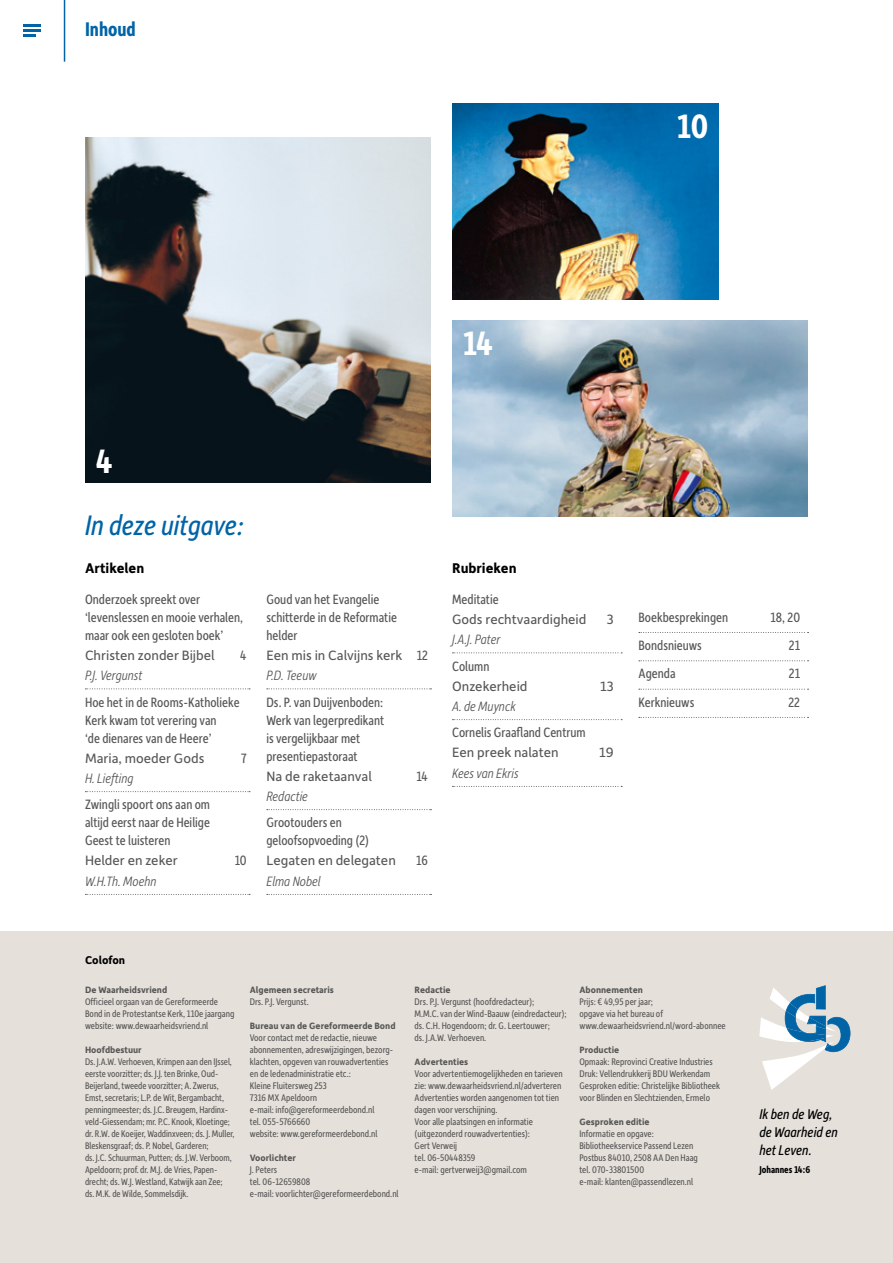
<style>
.page{position:relative;width:893px;height:1263px;background:#fff}
.page>*{position:absolute;margin:0;border:0;box-sizing:border-box;transform-origin:0 0}
.t1{font:700 36px "Depot New Condensed";color:#fff}
.t2{font:italic 30px "Depot New Condensed";color:#0064a7}
.t3{font:700 21px "Depot New Condensed";color:#0064a7}
.t4{font:italic 15px/18px "Depot New Condensed";color:#000}
.t5{font:700 15px "Depot New";color:#000}
.t6{font:14.4px/18px "Depot New Condensed";color:#575756}
.t7{font:14.4px "Depot New";color:#575756}
.t8{font:italic 300 14.4px "Depot New Condensed";color:#575756}
.t9{font:700 12px "Depot New";color:#000}
.t10{font:700 10.5px "Depot New Condensed";color:#000}
.t11{font:10.2px/12px "Depot New Condensed";color:#575756}
.t12{font:700 9.75px "Depot New";color:#575756}
.s1{font-family:"Depot New Condensed"}
</style>
<div class="page">
<hr style="left:23px;top:24px;width:17px;height:3px;background:#0064a7">
<svg style="left:23px;top:30px;width:17px;height:7px"></svg>
<hr style="left:64px;top:0;width:1px;height:62px;background:#0064a7">
<svg style="left:639px;top:632px;width:169px;height:1px"></svg>
<svg style="left:639px;top:660px;width:169px;height:1px"></svg>
<svg style="left:639px;top:689px;width:169px;height:1px"></svg>
<svg style="left:639px;top:717px;width:169px;height:1px"></svg>
<svg style="left:452px;top:652px;width:170px;height:1px"></svg>
<svg style="left:452px;top:719px;width:170px;height:1px"></svg>
<svg style="left:452px;top:786px;width:170px;height:1px"></svg>
<svg style="left:85px;top:688px;width:165px;height:1px"></svg>
<svg style="left:85px;top:791px;width:165px;height:1px"></svg>
<svg style="left:85px;top:894px;width:165px;height:1px"></svg>
<svg style="left:267px;top:688px;width:164px;height:1px"></svg>
<svg style="left:267px;top:809px;width:164px;height:1px"></svg>
<svg style="left:267px;top:894px;width:164px;height:1px"></svg>
<img style="left:85px;top:137px;width:346px;height:346px">
<img style="left:452px;top:321px;width:356px;height:195px">
<img style="left:452px;top:104px;width:267px;height:195px">
<div style="left:0;top:932px;width:893px;height:331px;background:#e5e0da"></div>
<svg style="left:759px;top:985px;width:91px;height:105px"></svg>
<h3 class="t3" style="left:85px;top:15px;width:52px">Inhoud</h3>
<h1 class="t1" style="left:677px;top:102px;width:33px">10</h1>
<h1 class="t1" style="left:463px;top:320px;width:32px">14</h1>
<h1 class="t1" style="left:96px;top:437px;width:19px">4</h1>
<h2 class="t2" style="left:85px;top:506px;width:160px">In deze uitgave:</h2>
<h3 class="t5" style="left:85px;top:558px;width:61px">Artikelen</h3>
<h3 class="t5" style="left:452px;top:558px;width:66px">Rubrieken</h3>
<h3 class="t6" style="left:452px;top:589px;width:48px">Meditatie</h3>
<h3 class="t7" style="left:452px;top:610px;width:136px">Gods rechtvaardigheid</h3>
<h3 class="t7" style="left:607px;top:610px;width:9px">3</h3>
<h3 class="t8" style="left:452px;top:630px;width:50px">J.A.J. Pater</h3>
<h3 class="t6" style="left:452px;top:656px;width:39px">Column</h3>
<h3 class="t7" style="left:452px;top:676px;width:77px">Onzekerheid</h3>
<h3 class="t7" style="left:600px;top:676px;width:15px">13</h3>
<h3 class="t8" style="left:452px;top:697px;width:65px">A. de Muynck</h3>
<h3 class="t6" style="left:452px;top:723px;width:135px">Cornelis Graafland Centrum</h3>
<h3 class="t7" style="left:452px;top:743px;width:108px">Een preek nalaten</h3>
<h3 class="t7" style="left:599px;top:743px;width:16px">19</h3>
<h3 class="t8" style="left:452px;top:763px;width:68px">Kees van Ekris</h3>
<h3 class="t6" style="left:85px;top:589px;width:160px">Onderzoek spreekt over ‘levenslessen en mooie verhalen, maar ook een gesloten boek’</h3>
<h3 class="t7" style="left:85px;top:646px;width:131px">Christen zonder Bijbel</h3>
<h3 class="t6" style="left:240px;top:645px;width:8px">4</h3>
<h3 class="t8" style="left:85px;top:666px;width:59px">P.J. Vergunst</h3>
<h3 class="t6" style="left:85px;top:692px;width:156px">Hoe het in de Rooms-Katholieke<br>Kerk kwam tot verering van<br>‘de dienares van de Heere’</h3>
<h3 class="t7" style="left:85px;top:748px;width:121px">Maria, moeder Gods</h3>
<h3 class="t6" style="left:241px;top:748px;width:7px">7</h3>
<h3 class="t8" style="left:85px;top:769px;width:50px">H. Liefting</h3>
<h3 class="t6" style="left:85px;top:795px;width:127px;text-align:justify">Zwingli spoort ons aan om altijd eerst naar de Heilige Geest te luisteren</h3>
<h3 class="t7" style="left:85px;top:851px;width:94px">Helder en zeker</h3>
<h3 class="t6" style="left:235px;top:851px;width:13px">10</h3>
<h3 class="t8" style="left:85px;top:871px;width:73px">W.H.Th. Moehn</h3>
<h3 class="t6" style="left:266px;top:589px;width:132px">Goud van het Evangelie schitterde in de Reformatie helder</h3>
<h3 class="t7" style="left:266px;top:646px;width:163px">Een mis in Calvijns kerk <span class="s1">12</span></h3>
<h3 class="t8" style="left:266px;top:666px;width:51px">P.D. Teeuw</h3>
<h3 class="t6" style="left:266px;top:692px;width:119px">Ds. P. van Duijvenboden:<br>Werk van legerpredikant is vergelijkbaar met presentiepastoraat</h3>
<h3 class="t7" style="left:266px;top:766px;width:107px">Na de raketaanval</h3>
<h3 class="t6" style="left:416px;top:766px;width:13px">14</h3>
<h3 class="t8" style="left:266px;top:787px;width:43px">Redactie</h3>
<h3 class="t6" style="left:266px;top:813px;width:104px">Grootouders en geloofsopvoeding (2)</h3>
<h3 class="t7" style="left:266px;top:851px;width:131px">Legaten en delegaten</h3>
<h3 class="t6" style="left:416px;top:851px;width:13px">16</h3>
<h3 class="t8" style="left:266px;top:871px;width:56px">Elma Nobel</h3>
<h3 class="t6" style="left:638px;top:607px;width:91px">Boekbesprekingen</h3>
<h3 class="t6" style="left:770px;top:607px;width:31px">18, 20</h3>
<h3 class="t6" style="left:638px;top:636px;width:65px">Bondsnieuws</h3>
<h3 class="t6" style="left:789px;top:636px;width:13px">21</h3>
<h3 class="t6" style="left:638px;top:664px;width:38px">Agenda</h3>
<h3 class="t6" style="left:789px;top:664px;width:13px">21</h3>
<h3 class="t6" style="left:638px;top:692px;width:57px">Kerknieuws</h3>
<h3 class="t6" style="left:788px;top:692px;width:13px">22</h3>
<p class="t9" style="left:85px;top:953px;width:42px">Colofon</p>
<p class="t12" style="left:85px;top:983px;width:84px">De Waarheidsvriend</p>
<p class="t11" style="left:85px;top:995px;width:151px">Officieel orgaan van de Gereformeerde<br>Bond in de Protestantse Kerk, 110e jaargang website: www.dewaarheidsvriend.nl</p>
<p class="t12" style="left:85px;top:1043px;width:58px">Hoofdbestuur</p>
<p class="t11" style="left:85px;top:1055px;width:151px">Ds. J.A.W. Verhoeven, Krimpen aan den IJssel, eerste voorzitter; ds. J.J. ten Brinke, Oud-Beijerland, tweede voorzitter; A. Zwerus, Emst, secretaris; L.P. de Wit, Bergambacht, penningmeester; ds. J.C. Breugem, Hardinx&shy;veld-Giessendam; mr. P.C. Knook, Kloetinge; dr. R.W. de Koeijer, Waddinxveen; ds. J. Muller, Bleskensgraaf; ds. P. Nobel, Garderen;<br>ds. J.C. Schuurman, Putten; ds. J.W. Verboom, Apeldoorn; prof. dr. M.J. de Vries, Papen&shy;drecht; ds. W.J. Westland, Katwijk aan Zee; ds. M.K. de Wilde, Sommelsdijk.</p>
<p class="t12" style="left:250px;top:983px;width:86px">Algemeen secretaris</p>
<p class="t11" style="left:250px;top:995px;width:60px">Drs. P.J. Vergunst.</p>
<p class="t12" style="left:250px;top:1019px;width:147px">Bureau van de Gereformeerde Bond</p>
<p class="t11" style="left:250px;top:1031px;width:145px">Voor contact met de redactie, nieuwe abonnementen, adreswijzigingen, bezorg&shy;klachten, opgeven van rouwadvertenties en de ledenadministratie etc.:<br>Kleine Fluitersweg 253<br>7316 MX Apeldoorn<br>e-mail: info@gereformeerdebond.nl<br>tel. 055-5766660<br>website: www.gereformeerdebond.nl</p>
<p class="t12" style="left:250px;top:1151px;width:48px">Voorlichter</p>
<p class="t11" style="left:250px;top:1163px;width:150px">J. Peters<br>tel. 06-12659808<br>e-mail: voorlichter@gereformeerdebond.nl</p>
<p class="t12" style="left:415px;top:983px;width:38px">Redactie</p>
<p class="t11" style="left:415px;top:995px;width:153px">Drs. P.J. Vergunst (hoofdredacteur);<br>M.M.C. van der Wind-Baauw (eindredacteur); ds. C.H. Hogendoorn; dr. G. Leertouwer;<br>ds. J.A.W. Verhoeven.</p>
<p class="t12" style="left:415px;top:1055px;width:55px">Advertenties</p>
<p class="t11" style="left:415px;top:1067px;width:150px">Voor advertentiemogelijkheden en tarieven zie: www.dewaarheidsvriend.nl/adverteren<br>Advertenties worden aangenomen tot tien dagen voor verschijning.<br>Voor alle plaatsingen en informatie (uitgezonderd rouwadvertenties):<br>Gert Verweij<br>tel. 06-50448359<br>e-mail: gertverweij3@gmail.com</p>
<p class="t12" style="left:579px;top:983px;width:65px">Abonnementen</p>
<p class="t11" style="left:579px;top:995px;width:148px">Prijs: € 49,95 per jaar;<br>opgave via het bureau of www.dewaarheidsvriend.nl/word-abonnee</p>
<p class="t12" style="left:579px;top:1043px;width:41px">Productie</p>
<p class="t11" style="left:579px;top:1055px;width:142px">Opmaak: Reprovinci Creative Industries Druk: Vellendrukkerij BDU Werkendam Gesproken editie: Christelijke Bibliotheek voor Blinden en Slechtzienden, Ermelo</p>
<p class="t12" style="left:579px;top:1115px;width:72px">Gesproken editie</p>
<p class="t11" style="left:579px;top:1127px;width:120px">Informatie en opgave:<br>Bibliotheekservice Passend Lezen<br>Postbus 84010, 2508 AA Den Haag tel. 070-33801500<br>e-mail: klanten@passendlezen.nl</p>
<h3 class="t4" style="left:759px;top:1104px;width:80px">Ik ben de Weg, de Waarheid en het Leven.</h3>
<p class="t10" style="left:759px;top:1162px;width:53px">Johannes 14:6</p>
</div>
